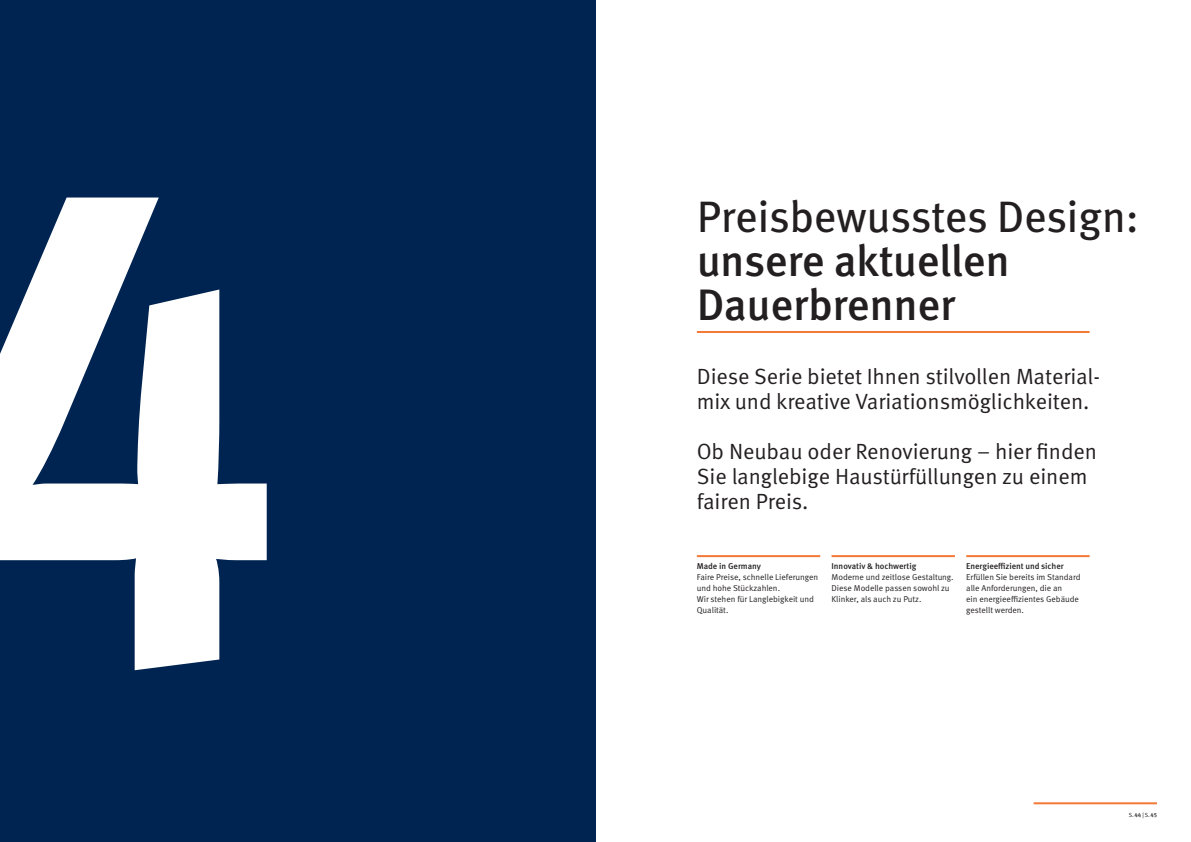
<style>
.page{position:relative;width:1191px;height:842px;background:#fff}
.page>*{position:absolute;margin:0;border:0;box-sizing:border-box;transform-origin:0 0}
.t1{font:700 666.7px "Meta Pro";color:#fff}
.t2{font:500 44px/44px "Meta Pro";letter-spacing:-.01em;color:#231f20}
.t3{font:44px "Meta Pro";letter-spacing:-.015em;color:#231f20}
.t4{font:22px/25px "Meta Pro Norm";letter-spacing:-.005em;color:#231f20}
.t5{font:8.5px/11px "Meta Pro Norm";letter-spacing:-.005em;color:#231f20}
.t6{font:500 8.5px "Meta Pro";letter-spacing:-.005em;color:#231f20}
.t7{font:6px "Meta Pro Norm";color:#231f20}
.s1{font-family:"Meta Pro";font-weight:500}
</style>
<div class="page">
<div style="left:0;top:0;width:595px;height:842px;background:#002451"></div>
<hr style="left:1033px;top:802px;width:124px;height:2px;background:#f37937">
<hr style="left:697px;top:331px;width:392px;height:2px;background:#f37937">
<hr style="left:697px;top:555px;width:123px;height:2px;background:#f37937">
<hr style="left:831px;top:555px;width:124px;height:2px;background:#f37937">
<hr style="left:966px;top:555px;width:123px;height:2px;background:#f37937">
<h1 class="t1" style="left:-88px;top:-109px;width:381px">4</h1>
<h2 class="t3" style="left:697px;top:183px;width:444px">Preisbewusstes Design:</h2>
<h2 class="t2" style="left:697px;top:236px;width:314px">unsere aktuellen<br>Dauerbrenner</h2>
<h3 class="t4" style="left:697px;top:362px;width:405px">Diese Serie bietet Ihnen stilvollen Material&shy;mix und kreative Variationsmöglichkeiten.</h3>
<h3 class="t4" style="left:697px;top:437px;width:402px">Ob Neubau oder Renovierung – hier finden<br>Sie langlebige Haustürfüllungen zu einem fairen Preis.</h3>
<p class="t6" style="left:697px;top:560px;width:66px">Made in Germany</p>
<p class="t5" style="left:697px;top:571px;width:123px">Faire Preise, schnelle Lieferungen und hohe Stückzahlen.<br>Wir stehen für Langlebigkeit und<br>Qualität.</p>
<p class="t6" style="left:831px;top:560px;width:86px">Innovativ &amp; hochwertig</p>
<p class="t5" style="left:831px;top:571px;width:124px">Moderne und zeitlose Gestaltung.<br>Diese Modelle passen sowohl zu<br>Klinker, als auch zu Putz.</p>
<p class="t6" style="left:966px;top:560px;width:99px">Energieeffizient und sicher</p>
<p class="t5" style="left:966px;top:571px;width:116px">Erfüllen Sie bereits im Standard alle Anforderungen, die an<br>ein energieeffizientes Gebäude gestellt werden.</p>
<p class="t7" style="left:1128px;top:810px;width:30px">S.<span class="s1">44</span> | S.<span class="s1">45</span></p>
</div>
